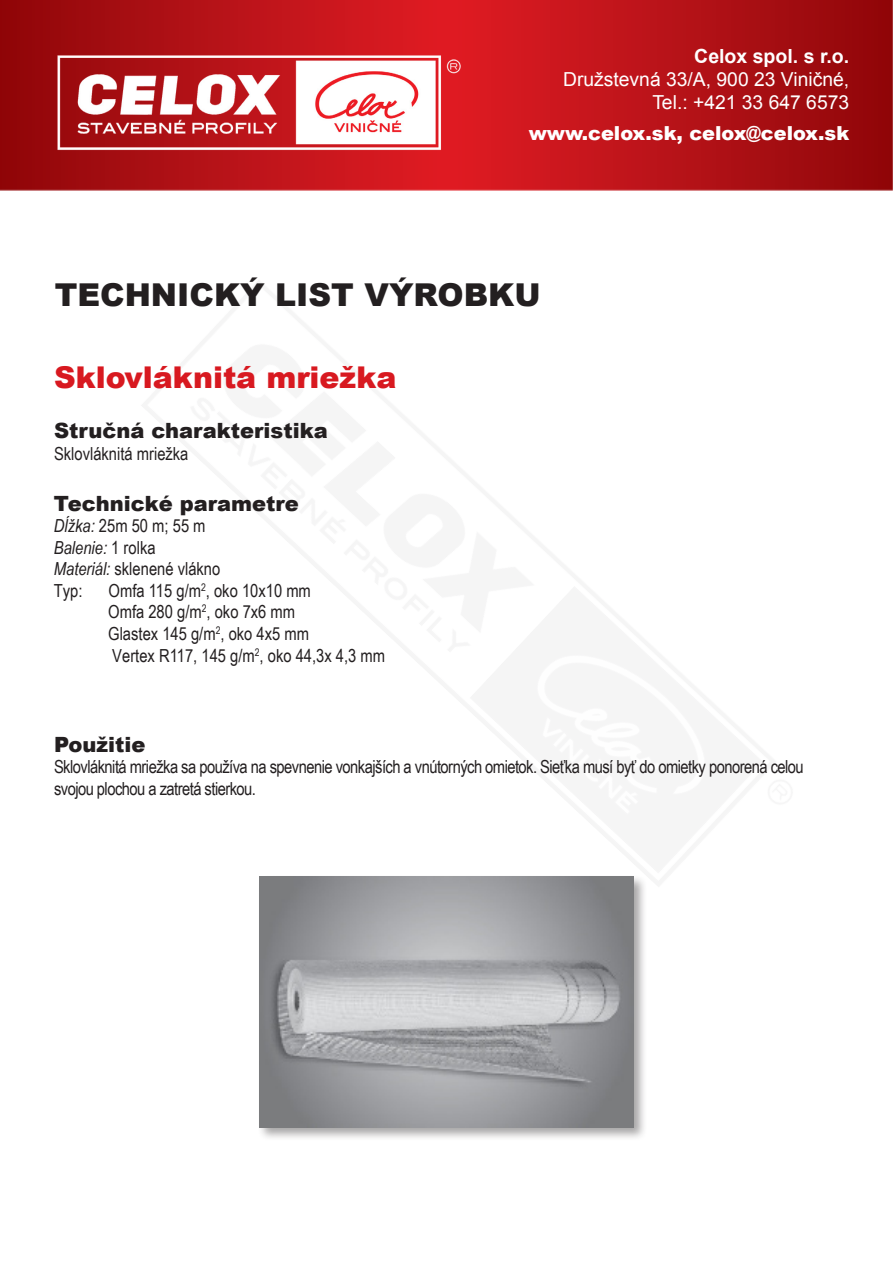
<style>
.page{position:relative;width:893px;height:1263px;background:#fff}
.page>*{position:absolute;margin:0;border:0;box-sizing:border-box;transform-origin:0 0}
.t1{font:900 31.5px "Arial";color:#231f20}
.t2{font:900 30px "Arial";color:#d81920}
.t3{font:900 21px "Arial";color:#231f20}
.t4{font:700 19.5px "Arial";color:#fff}
.t5{font:19.35px/23.1px "Arial";color:#fff;text-align:right}
.t6{font:900 19.35px "Arial";color:#fff}
.t7{font:18px/21.6px "Arial Narrow";color:#231f20}
.t8{font:18px/21.6px "Arial Narrow";letter-spacing:-.03em;color:#231f20}
.s1{font-style:italic}
</style>
<div class="page">
<img style="left:0;top:0;width:893px;height:190px">
<img style="left:44px;top:45px;width:423px;height:112px">
<div style="left:257px;top:874px;width:391px;height:267px;background:#231f20;opacity:.4"></div>
<img style="left:259px;top:876px;width:375px;height:251px">
<p class="t4" style="left:694px;top:43px;width:156px">Celox spol. s r.o.</p>
<p class="t5" style="left:563px;top:68px;width:288px">Družstevná 33/A, 900 23 Viničné,<br>Tel.: +421 33 647 6573</p>
<p class="t6" style="left:529px;top:119px;width:322px">www.celox.sk, celox@celox.sk</p>
<p class="t1" style="left:55px;top:272px;width:487px">TECHNICKÝ LIST VÝROBKU</p>
<p class="t2" style="left:54px;top:356px;width:344px">Sklovláknitá mriežka</p>
<p class="t3" style="left:54px;top:416px;width:275px">Stručná charakteristika</p>
<p class="t7" style="left:54px;top:442px;width:136px">Sklovláknitá mriežka</p>
<p class="t3" style="left:54px;top:488px;width:246px">Technické parametre</p>
<p class="t7" style="left:54px;top:514px;width:168px"><span class="s1">Dĺžka:</span> 25m 50 m; 55 m<br><span class="s1">Balenie:</span> 1 rolka<br><span class="s1">Materiál:</span> sklenené vlákno<br>Typ:</p>
<p class="t7" style="left:109px;top:579px;width:204px">Omfa 115 g/m<sup>2</sup>, oko 10x10 mm</p>
<p class="t7" style="left:108px;top:601px;width:278px">Omfa 280 g/m<sup>2</sup>, oko 7x6 mm<br>Glastex 145 g/m<sup>2</sup>, oko 4x5 mm<br>Vertex R117, 145 g/m<sup>2</sup>, oko 44,3x 4,3 mm</p>
<p class="t3" style="left:54px;top:729px;width:93px">Použitie</p>
<p class="t8" style="left:54px;top:755px;width:751px">Sklovláknitá mriežka sa používa na spevnenie vonkajších a vnútorných omietok. Sieťka musí byť do omietky ponorená celou svojou plochou a zatretá stierkou.</p>
</div>
